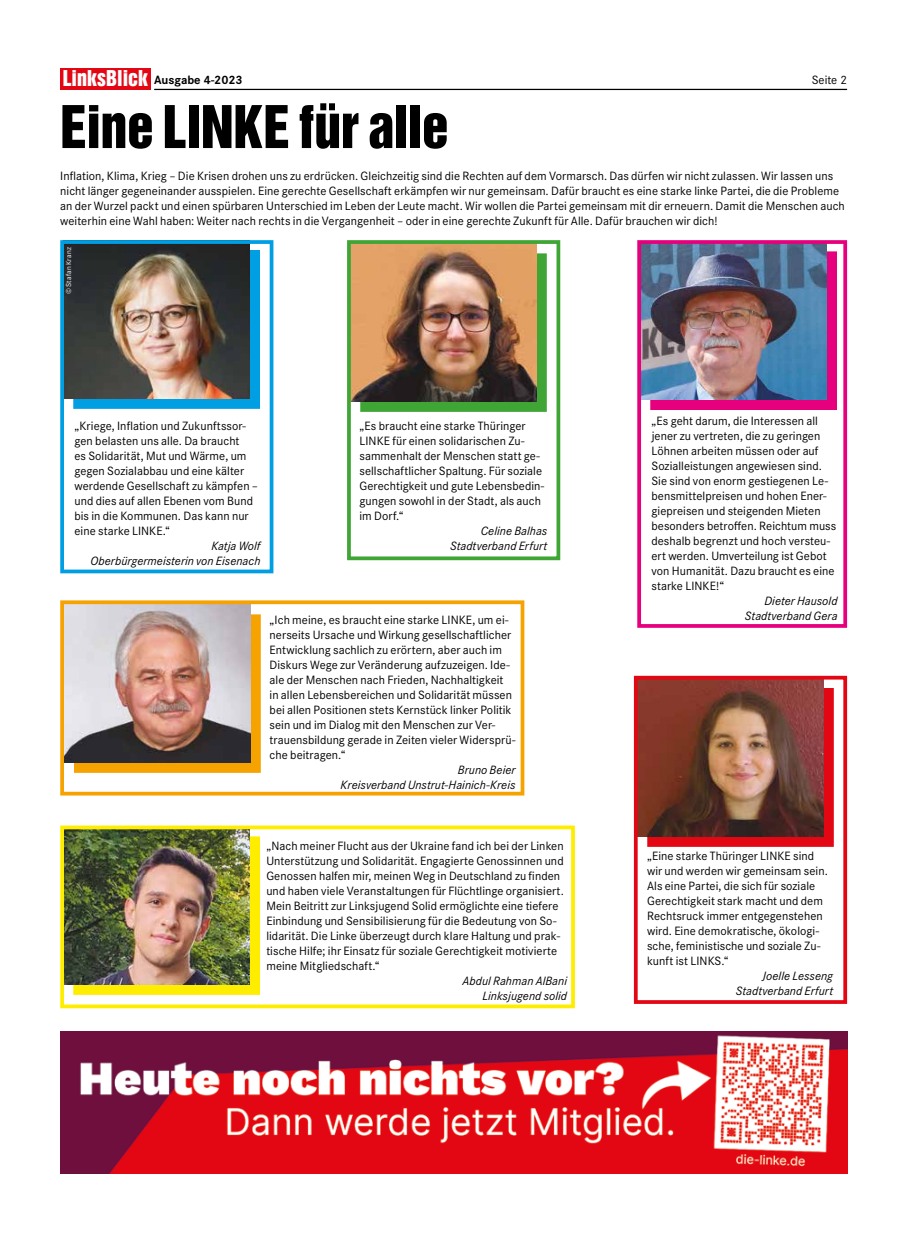
<style>
.page{position:relative;width:918px;height:1241px;background:#fff}
.page>*{position:absolute;margin:0;border:0;box-sizing:border-box;transform-origin:0 0}
.t1{font:53.75px "Helvetica Inserat Com";letter-spacing:-.01em;color:#000}
.t2{font:12.5px/15px "Corporate S";letter-spacing:.005em;color:#000}
.t3{font:italic 12.5px/15px "Corporate S";letter-spacing:.005em;color:#000;text-align:right}
.t4{font:700 12.5px "Corporate S";color:#000}
.t5{font:7.5px "Corporate S";letter-spacing:.025em;color:#fff}
.s1{font-family:"Helvetica Inserat Com";font-weight:400;font-size:20px;color:#fff}
</style>
<div class="page">
<div style="left:60px;top:69px;width:91px;height:21px;background:#e30613"></div>
<hr style="left:154px;top:89px;width:693px;height:1px;background:#000">
<div style="left:360px;top:253px;width:187px;height:158px;background:#3fa535"></div>
<img style="left:352px;top:245px;width:185px;height:156px">
<div style="left:347px;top:240px;width:213px;height:320px;border:4px solid #3fa535"></div>
<div style="left:651px;top:252px;width:186px;height:158px;background:#e6007d"></div>
<img style="left:642px;top:245px;width:185px;height:155px">
<div style="left:637px;top:240px;width:210px;height:387px;border:4px solid #e6007d"></div>
<div style="left:74px;top:614px;width:186px;height:158px;background:#f6a200"></div>
<img style="left:65px;top:605px;width:185px;height:157px">
<div style="left:60px;top:600px;width:464px;height:195px;border:4px solid #f6a200"></div>
<svg style="left:647px;top:688px;width:186px;height:158px;background:#ce0b16"></svg>
<img style="left:639px;top:680px;width:184px;height:155px">
<div style="left:634px;top:675px;width:213px;height:328px;border:4px solid #e30613"></div>
<div style="left:74px;top:836px;width:186px;height:158px;background:#ffed00"></div>
<img style="left:65px;top:830px;width:185px;height:154px">
<div style="left:60px;top:825px;width:515px;height:183px;border:4px solid #ffed00"></div>
<img style="left:60px;top:1031px;width:787px;height:142px">
<div style="left:74px;top:250px;width:186px;height:158px;background:#009fe3"></div>
<img style="left:65px;top:245px;width:185px;height:153px">
<div style="left:60px;top:240px;width:213px;height:333px;border:4px solid #009fe3"></div>
<p class="t4" style="left:63px;top:73px;width:181px"><span class="s1">LinksBlick</span> Ausgabe 4-2023</p>
<p class="t2" style="left:812px;top:73px;width:37px">Seite 2</p>
<h1 class="t1" style="left:60px;top:95px;width:390px">Eine LINKE für alle</h1>
<p class="t2" style="left:60px;top:168px;width:786px">Inflation, Klima, Krieg – Die Krisen drohen uns zu erdrücken. Gleichzeitig sind die Rechten auf dem Vormarsch. Das dürfen wir nicht zulassen. Wir lassen uns nicht länger gegeneinander ausspielen. Eine gerechte Gesellschaft erkämpfen wir nur gemeinsam. Dafür braucht es eine starke linke Partei, die die Probleme an der Wurzel packt und einen spürbaren Unterschied im Leben der Leute macht. Wir wollen die Partei gemeinsam mit dir erneuern. Damit die Menschen auch weiterhin eine Wahl haben: Weiter nach rechts in die Vergangenheit – oder in eine gerechte Zukunft für Alle. Dafür brauchen wir dich!</p>
<p class="t5" style="left:64px;top:294px;width:48px;rotate:-90deg">© Stafan Kranz</p>
<p class="t2" style="left:74px;top:418px;width:185px">„Kriege, Inflation und Zukunftssor&shy;gen belasten uns alle. Da braucht<br>es Solidarität, Mut und Wärme, um gegen Sozialabbau und eine kälter werdende Gesellschaft zu kämpfen – und dies auf allen Ebenen vom Bund bis in die Kommunen. Das kann nur eine starke LINKE.“</p>
<p class="t3" style="left:90px;top:538px;width:172px">Katja Wolf<br>Oberbürgermeisterin von Eisenach</p>
<p class="t2" style="left:359px;top:418px;width:186px">„Es braucht eine starke Thüringer<br>LINKE für einen solidarischen Zu&shy;sammenhalt der Menschen statt ge&shy;sellschaftlicher Spaltung. Für soziale<br>Gerechtigkeit und gute Lebensbedin&shy;gungen sowohl in der Stadt, als auch im Dorf.“</p>
<p class="t3" style="left:450px;top:523px;width:99px">Celine Balhas<br>Stadtverband Erfurt</p>
<p class="t2" style="left:269px;top:612px;width:247px">„Ich meine, es braucht eine starke LINKE, um ei&shy;nerseits Ursache und Wirkung gesellschaftlicher Entwicklung sachlich zu erörtern, aber auch im Diskurs Wege zur Veränderung aufzuzeigen. Ide&shy;ale der Menschen nach Frieden, Nachhaltigkeit in allen Lebensbereichen und Solidarität müssen bei allen Positionen stets Kernstück linker Politik sein und im Dialog mit den Menschen zur Ver&shy;trauensbildung gerade in Zeiten vieler Widersprü&shy;che beitragen.“</p>
<p class="t3" style="left:341px;top:762px;width:176px">Bruno Beier<br>Kreisverband Unstrut-Hainich-Kreis</p>
<p class="t2" style="left:266px;top:838px;width:299px">„Nach meiner Flucht aus der Ukraine fand ich bei der Linken Unterstützung und Solidarität. Engagierte Genossinnen und Genossen halfen mir, meinen Weg in Deutschland zu finden und haben viele Veranstaltungen für Flüchtlinge organisiert.<br>Mein Beitritt zur Linksjugend Solid ermöglichte eine tiefere Einbindung und Sensibilisierung für die Bedeutung von So&shy;lidarität. Die Linke überzeugt durch klare Haltung und prak&shy;tische Hilfe; ihr Einsatz für soziale Gerechtigkeit motivierte meine Mitgliedschaft.“</p>
<p class="t3" style="left:463px;top:973px;width:106px">Abdul Rahman AlBani<br>Linksjugend solid</p>
<p class="t2" style="left:651px;top:413px;width:186px">„Es geht darum, die Interessen all jener zu vertreten, die zu geringen Löhnen arbeiten müssen oder auf Sozialleistungen angewiesen sind.<br>Sie sind von enorm gestiegenen Le&shy;bensmittelpreisen und hohen Ener&shy;giepreisen und steigenden Mieten besonders betroffen. Reichtum muss deshalb begrenzt und hoch versteu&shy;ert werden. Umverteilung ist Gebot von Humanität. Dazu braucht es eine starke LINKE!“</p>
<p class="t3" style="left:745px;top:593px;width:94px">Dieter Hausold<br>Stadtverband Gera</p>
<p class="t2" style="left:647px;top:848px;width:182px">„Eine starke Thüringer LINKE sind wir und werden wir gemeinsam sein.<br>Als eine Partei, die sich für soziale Gerechtigkeit stark macht und dem Rechtsruck immer entgegenstehen wird. Eine demokratische, ökologi&shy;sche, feministische und soziale Zu&shy;kunft ist LINKS.“</p>
<p class="t3" style="left:736px;top:968px;width:99px">Joelle Lesseng<br>Stadtverband Erfurt</p>
</div>
